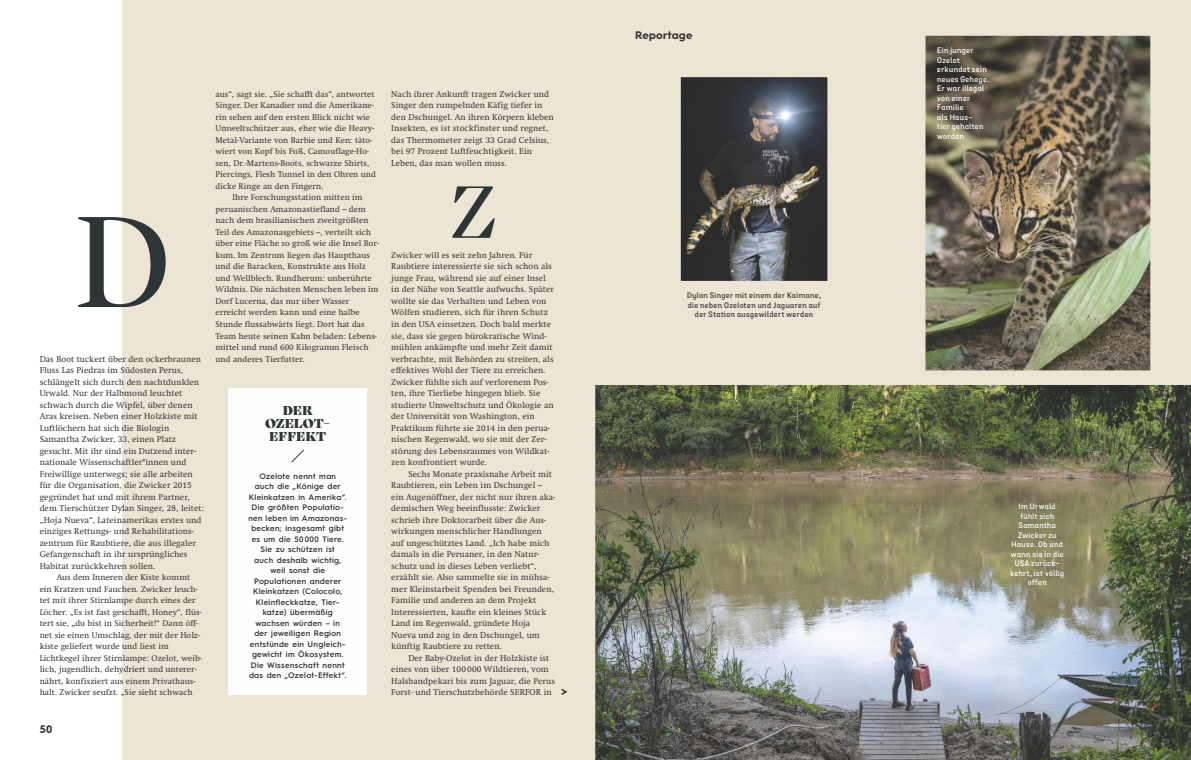
<style>
.page{position:relative;width:1191px;height:760px;background:#fff}
.page>*{position:absolute;margin:0;border:0;box-sizing:border-box;transform-origin:0 0}
.t1{font:140px "Audacious Display";color:#2e3536}
.t2{font:80px "Audacious Display";color:#2e3536}
.t3{font:700 14px/13px "Audacious Display";letter-spacing:.005em;color:#2e3536;text-align:center}
.t4{font:700 11px "Hurme Geometric Sans 3";letter-spacing:.02em;color:#3a3835}
.t5{font:8.7px/11.5px "Swift Neue LT Pro";letter-spacing:.01em;color:#3a3835}
.t6{font:8.5px/11.5px "Swift Neue LT Pro";letter-spacing:.01em;color:#3a3835}
.t7{font:600 8px/10.5px "Hurme Geometric Sans 3";letter-spacing:.04em;color:#3a3835;text-align:center}
.t8{font:600 7.8px/9.5px "Grota Sans Alt";letter-spacing:.055em;color:#fefefe;text-align:center}
.t9{font:600 7.8px/9.5px "Grota Sans Alt";letter-spacing:.055em;color:#3a3835;text-align:center}
.s1{font-size:8.7px}
</style>
<div class="page">
<div style="left:122px;top:0;width:473px;height:760px;background:#ece4d5"></div>
<div style="left:228px;top:389px;width:139px;height:306px;background:#fefefe"></div>
<svg style="left:291px;top:449px;width:13px;height:14px"></svg>
<svg style="left:561px;top:689px;width:7px;height:6px"></svg>
<div style="left:595px;top:0;width:596px;height:760px;background:#ece4d5"></div>
<img style="left:595px;top:35px;width:596px;height:725px">
<img style="left:680px;top:77px;width:148px;height:204px">
<svg style="left:1130px;top:686px;width:9px;height:9px"></svg>
<h1 class="t1" style="left:72px;top:193px;width:101px">D</h1>
<p class="t5" style="left:40px;top:353px;width:166px">Das Boot tuckert über den ockerbraunen Fluss Las Piedras im Südosten Perus, schlängelt sich durch den nachtdunklen Urwald. Nur der Halbmond leuchtet schwach durch die Wipfel, über denen Aras kreisen. Neben einer Holzkiste mit Luftlöchern hat sich die Biologin Samantha Zwicker, 33, einen Platz gesucht. Mit ihr sind ein Dutzend inter&shy;nationale Wissenschaftler*innen und Freiwillige unterwegs; sie alle arbeiten für die Organisation, die Zwicker 2015 gegründet hat und mit ihrem Partner, dem Tierschützer Dylan Singer, 28, leitet: „Hoja Nueva“, Lateinamerikas erstes und einziges Rettungs- und Rehabilitations&shy;zentrum für Raubtiere, die aus illegaler Gefangenschaft in ihr ursprüngliches Habitat zurückkehren sollen.</p>
<p class="t6" style="left:40px;top:571px;width:164px;text-indent:17px">Aus dem Inneren der Kiste kommt ein Kratzen und Fauchen. Zwicker leuch&shy;tet mit ihrer Stirnlampe durch eines der Löcher. „Es ist fast geschafft, Honey“, flüs&shy;tert sie, „du bist in Sicherheit!“ Dann öff&shy;net sie einen Umschlag, der mit der Holz&shy;kiste geliefert wurde und liest im Lichtkegel ihrer Stirnlampe: Ozelot, weib&shy;lich, jugendlich, dehydriert und unterer&shy;nährt, konfisziert aus einem Privathaus&shy;halt. Zwicker seufzt. „Sie sieht schwach</p>
<p class="t4" style="left:40px;top:721px;width:14px">50</p>
<p class="t6" style="left:215px;top:88px;width:161px">aus“, sagt sie. „Sie schafft das“, antwortet</p>
<p class="t6" style="left:215px;top:100px;width:160px">Singer. Der Kanadier und die Amerikane-</p>
<p class="t6" style="left:215px;top:111px;width:156px">rin sehen auf den ersten Blick nicht wie</p>
<p class="t6" style="left:215px;top:123px;width:160px">Umweltschützer aus, eher wie die Heavy-</p>
<p class="t6" style="left:215px;top:134px;width:158px">Metal-Variante von Barbie und Ken: täto-</p>
<p class="t6" style="left:215px;top:146px;width:155px">wiert von Kopf bis Fuß, Camouflage-Ho-</p>
<p class="t6" style="left:215px;top:157px;width:155px">sen, Dr.-Martens-Boots, schwarze Shirts,</p>
<p class="t6" style="left:215px;top:169px;width:162px">Piercings, Flesh Tunnel in den Ohren und</p>
<p class="t6" style="left:215px;top:180px;width:109px">dicke Ringe an den Fingern.</p>
<p class="t6" style="left:232px;top:192px;width:132px">Ihre Forschungsstation mitten im</p>
<p class="t6" style="left:215px;top:203px;width:152px">peruanischen Amazonastiefland – dem</p>
<p class="t6" style="left:215px;top:215px;width:155px">nach dem brasilianischen zweitgrößten</p>
<p class="t6" style="left:215px;top:226px;width:157px">Teil des Amazonasgebiets –, verteilt sich</p>
<p class="t6" style="left:215px;top:238px;width:165px">über eine Fläche so groß wie die Insel Bor-</p>
<p class="t6" style="left:215px;top:249px;width:156px">kum. Im Zentrum liegen das Haupthaus</p>
<p class="t6" style="left:215px;top:261px;width:152px">und die Baracken, Konstrukte aus Holz</p>
<p class="t6" style="left:215px;top:272px;width:158px">und Wellblech. Rundherum: unberührte</p>
<p class="t6" style="left:215px;top:284px;width:165px">Wildnis. Die nächsten Menschen leben im</p>
<p class="t6" style="left:215px;top:295px;width:135px">Dorf Lucerna, das nur über Wasser</p>
<p class="t6" style="left:215px;top:307px;width:146px">erreicht werden kann und eine halbe</p>
<p class="t6" style="left:215px;top:318px;width:151px">Stunde flussabwärts liegt. Dort hat das</p>
<p class="t6" style="left:215px;top:330px;width:163px">Team heute seinen Kahn beladen: Lebens-</p>
<p class="t6" style="left:215px;top:341px;width:155px">mittel und rund 600 Kilogramm Fleisch</p>
<p class="t6" style="left:215px;top:353px;width:91px">und anderes Tierfutter.</p>
<h3 class="t3" style="left:265px;top:404px;width:66px">DER<br>OZELOT-<br>EFFEKT</h3>
<p class="t7" style="left:248px;top:470px;width:100px">Ozelote nennt man<br>auch die „Könige der<br>Kleinkatzen in Amerika“.<br>Die größten Populatio&shy;nen leben im Amazonas&shy;becken; insgesamt gibt es um die 50 000 Tiere.<br>Sie zu schützen ist<br>auch deshalb wichtig, weil sonst die<br>Populationen anderer<br>Kleinkatzen (Colocolo,<br>Kleinfleckkatze, Tier&shy;katze) übermäßig wachsen würden – in der jeweiligen Region entstünde ein Ungleich&shy;gewicht im Ökosystem.<br>Die Wissenschaft nennt das den „Ozelot-Effekt“.</p>
<p class="t5" style="left:391px;top:88px;width:164px">Nach ihrer Ankunft tragen Zwicker und Singer den rumpelnden Käfig tiefer in den Dschungel. An ihren Körpern kleben Insekten, es ist stockfinster und regnet, das Thermometer zeigt 33 Grad Celsius, bei 97 Prozent Luftfeuchtigkeit. Ein Leben, das man wollen muss.</p>
<h2 class="t2" style="left:449px;top:173px;width:51px">Z</h2>
<p class="t6" style="left:391px;top:249px;width:142px">Zwicker will es seit zehn Jahren. <span class="s1">Für</span></p>
<p class="t5" style="left:391px;top:261px;width:164px">Raubtiere interessierte sie sich schon als junge Frau, während sie auf einer Insel in der Nähe von Seattle aufwuchs. Später wollte sie das Verhalten und Leben von Wölfen studieren, sich für ihren Schutz in den USA einsetzen. Doch bald merkte sie, dass sie gegen bürokratische Wind&shy;mühlen ankämpfte und mehr Zeit damit verbrachte, mit Behörden zu streiten, als effektives Wohl der Tiere zu erreichen.<br>Zwicker fühlte sich auf verlorenem Pos&shy;ten, ihre Tierliebe hingegen blieb. Sie studierte Umweltschutz und Ökologie an der Universität von Washington, ein Praktikum führte sie 2014 in den perua&shy;nischen Regenwald, wo sie mit der Zer&shy;störung des Lebensraumes von Wildkat&shy;zen konfrontiert wurde.</p>
<p class="t5" style="left:391px;top:468px;width:166px;text-indent:17px">Sechs Monate praxisnahe Arbeit mit Raubtieren, ein Leben im Dschungel – ein Augenöffner, der nicht nur ihren aka&shy;demischen Weg beeinflusste: Zwicker schrieb ihre Doktorarbeit über die Aus&shy;wirkungen menschlicher Handlungen auf ungeschütztes Land. „Ich habe mich damals in die Peruaner, in den Natur&shy;schutz und in dieses Leben verliebt“, erzählt sie. Also sammelte sie in mühsa&shy;mer Kleinstarbeit Spenden bei Freunden, Familie und anderen an dem Projekt Interessierten, kaufte ein kleines Stück Land im Regenwald, gründete Hoja Nueva und zog in den Dschungel, um künftig Raubtiere zu retten.</p>
<p class="t5" style="left:391px;top:652px;width:165px;text-indent:17px">Der Baby-Ozelot in der Holzkiste ist eines von über 100 000 Wildtieren, vom Halsbandpekari bis zum Jaguar, die Perus Forst- und Tierschutzbehörde SERFOR in</p>
<p class="t4" style="left:635px;top:28px;width:59px">Reportage</p>
<p class="t9" style="left:687px;top:291px;width:135px">Dylan Singer mit einem der Kaimane, die neben Ozeloten und Jaguaren auf der Station ausgewildert werden</p>
<p class="t8" style="left:937px;top:46px;width:53px;text-align:left">Ein junger<br>Ozelot erkundet sein neues Gehege.<br>Er war illegal von einer<br>Familie<br>als Haus-<br>tier gehalten worden</p>
<p class="t8" style="left:1010px;top:502px;width:55px">Im Urwald fühlt sich<br>Samantha<br>Zwicker zu<br>Hause. Ob und wann sie in die<br>USA zurück&shy;kehrt, ist völlig offen</p>
</div>
